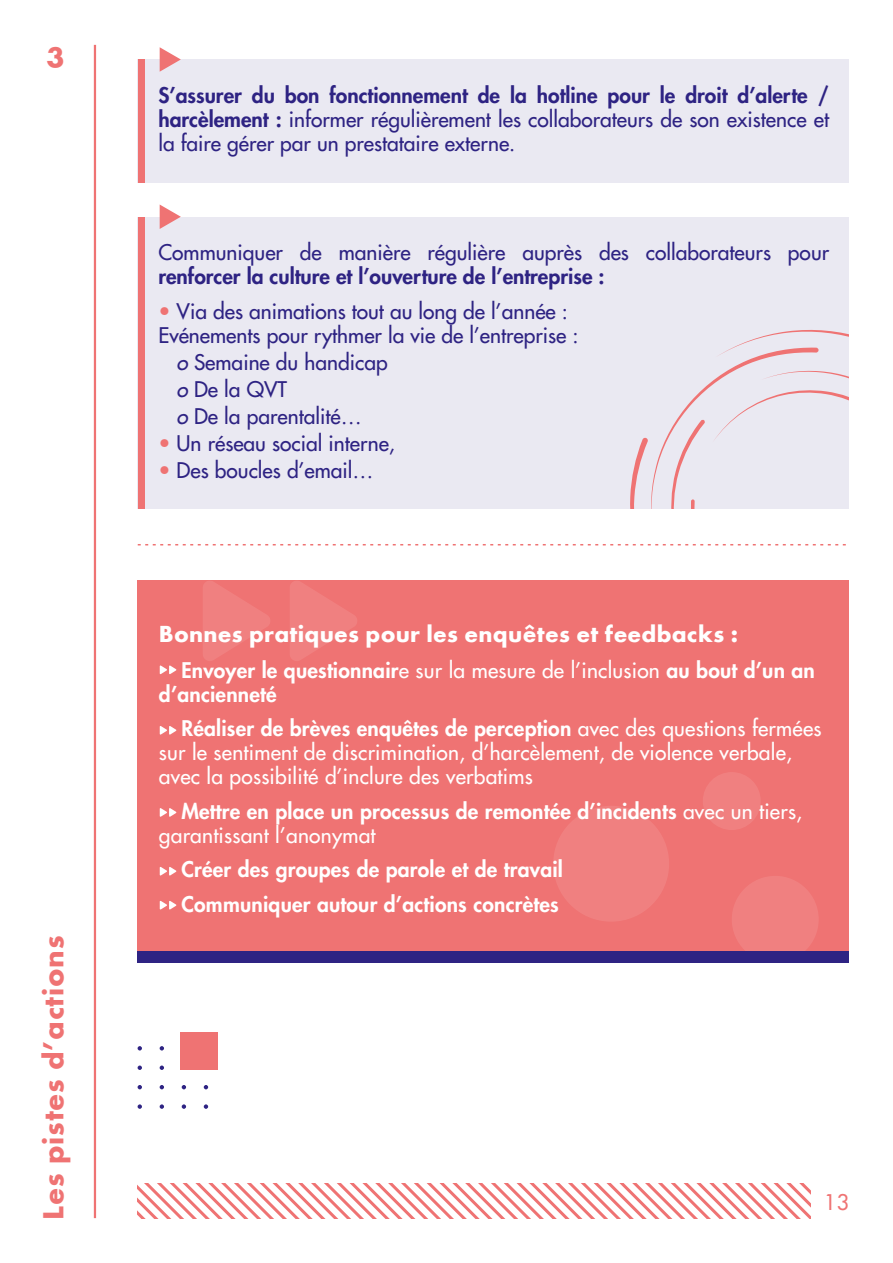
<style>
.page{position:relative;width:893px;height:1263px;background:#fff}
.page>*{position:absolute;margin:0;border:0;box-sizing:border-box;transform-origin:0 0}
.t1{font:30px "Futura T Bold";letter-spacing:.025em;color:#ef7373}
.t2{font:24px "Futura T Bold";letter-spacing:.01em;color:#fff}
.t3{font:500 21px/24px "Futura Std";color:#2e2383}
.t4{font:800 21px/24px "Futura Std";letter-spacing:.01em;color:#fff}
.t5{font:500 21px/24px "Futura Std";letter-spacing:.01em;color:#fff}
.t6{font:800 21px "Futura Std";color:#2e2383}
.t7{font:500 21px "Futura Std";color:#ef7373}
.s1{font-weight:800}
.s2{color:#ef7373}
.s3{font-style:italic}
.s4{font-weight:500}
</style>
<div class="page">
<hr style="left:94px;top:45px;width:2px;height:1173px;background:#ef7373">
<div style="left:138px;top:580px;width:711px;height:383px;background:#ef7373"></div>
<div style="left:553px;top:806px;width:116px;height:116px;background:#f08080;border-radius:50%"></div>
<div style="left:732px;top:876px;width:87px;height:87px;background:#f08080;border-radius:50%"></div>
<div style="left:703px;top:772px;width:58px;height:58px;background:#f08080;border-radius:50%"></div>
<div style="left:138px;top:952px;width:711px;height:11px;background:#2e2383"></div>
<svg style="left:160px;top:665px;width:16px;height:9px"></svg>
<svg style="left:160px;top:726px;width:16px;height:9px"></svg>
<svg style="left:160px;top:808px;width:16px;height:9px"></svg>
<svg style="left:160px;top:867px;width:16px;height:9px"></svg>
<svg style="left:160px;top:901px;width:16px;height:9px"></svg>
<svg style="left:203px;top:581px;width:67px;height:80px"></svg>
<svg style="left:290px;top:581px;width:67px;height:80px"></svg>
<svg style="left:138px;top:1183px;width:672px;height:35px"></svg>
<div style="left:138px;top:217px;width:711px;height:291px;background:#eae9f2"></div>
<svg style="left:630px;top:330px;width:219px;height:178px"></svg>
<div style="left:138px;top:217px;width:6px;height:291px;background:#ef7373"></div>
<svg style="left:160px;top:204px;width:21px;height:25px"></svg>
<div style="left:138px;top:59px;width:711px;height:124px;background:#eae9f2"></div>
<div style="left:138px;top:59px;width:6px;height:124px;background:#ef7373"></div>
<svg style="left:160px;top:47px;width:21px;height:25px"></svg>
<svg style="left:138px;top:1104px;width:4px;height:5px"></svg>
<svg style="left:160px;top:1104px;width:4px;height:5px"></svg>
<svg style="left:182px;top:1104px;width:4px;height:5px"></svg>
<svg style="left:204px;top:1104px;width:4px;height:5px"></svg>
<svg style="left:138px;top:1085px;width:4px;height:4px"></svg>
<svg style="left:160px;top:1085px;width:4px;height:4px"></svg>
<svg style="left:182px;top:1085px;width:4px;height:4px"></svg>
<svg style="left:204px;top:1085px;width:4px;height:4px"></svg>
<svg style="left:138px;top:1065px;width:4px;height:5px"></svg>
<svg style="left:160px;top:1065px;width:4px;height:5px"></svg>
<svg style="left:138px;top:1046px;width:4px;height:4px"></svg>
<svg style="left:160px;top:1046px;width:4px;height:4px"></svg>
<div style="left:180px;top:1032px;width:37px;height:37px;background:#ef7373"></div>
<svg style="left:138px;top:544px;width:708px;height:1px"></svg>
<h1 class="t1" style="left:47px;top:40px;width:19px">3</h1>
<h1 class="t1" style="left:36px;top:1219px;width:285px;rotate:-90deg">Les pistes d’actions</h1>
<p class="t3" style="left:158px;top:83px;width:672px;text-align:justify"><span class="s1">S’assurer du bon fonctionnement de la hotline pour le droit d’alerte / harcèlement :</span> informer régulièrement les collaborateurs de son existence et la faire gérer par un prestataire externe.</p>
<p class="t3" style="left:158px;top:241px;width:672px">Communiquer de manière régulière auprès des collaborateurs pour</p>
<p class="t6" style="left:158px;top:263px;width:448px">renforcer la culture et l’ouverture de l’entreprise :</p>
<p class="t3" style="left:158px;top:299px;width:422px"><span class="s2">•</span> Via des animations tout au long de l’année :<br>Evénements pour rythmer la vie de l’entreprise :</p>
<p class="t3" style="left:177px;top:348px;width:213px;line-height:27px"><span class="s3">o</span> Semaine du handicap <span class="s3">o</span> De la QVT<br><span class="s3">o</span> De la parentalité…</p>
<p class="t3" style="left:158px;top:431px;width:238px"><span class="s2">•</span> Un réseau social interne,</p>
<p class="t3" style="left:158px;top:458px;width:217px"><span class="s2">•</span> Des boucles d’email…</p>
<p class="t2" style="left:159px;top:619px;width:581px">Bonnes pratiques pour les enquêtes et feedbacks :</p>
<p class="t4" style="left:159px;top:658px;width:657px;text-indent:22px">Envoyer le questionnair<span class="s4">e sur la mesure de l’inclusion</span> au bout d’un an d’ancienneté</p>
<p class="t5" style="left:159px;top:716px;width:664px;text-indent:22px"><span class="s1">Réaliser de brèves enquêtes de perception</span> avec des questions fermées sur le sentiment de discrimination, d’harcèlement, de violence verbale, avec la possibilité d’inclure des verbatims</p>
<p class="t4" style="left:159px;top:799px;width:645px;text-indent:23px">Mettre en place un processus de remontée d’incidents <span class="s4">avec un tiers, garantissant l’anonymat</span></p>
<p class="t4" style="left:181px;top:852px;width:383px;line-height:34.5px">Créer des groupes de parole et de travail<br>Communiquer autour d’actions concrètes</p>
<p class="t7" style="left:824px;top:1189px;width:26px">13</p>
</div>
